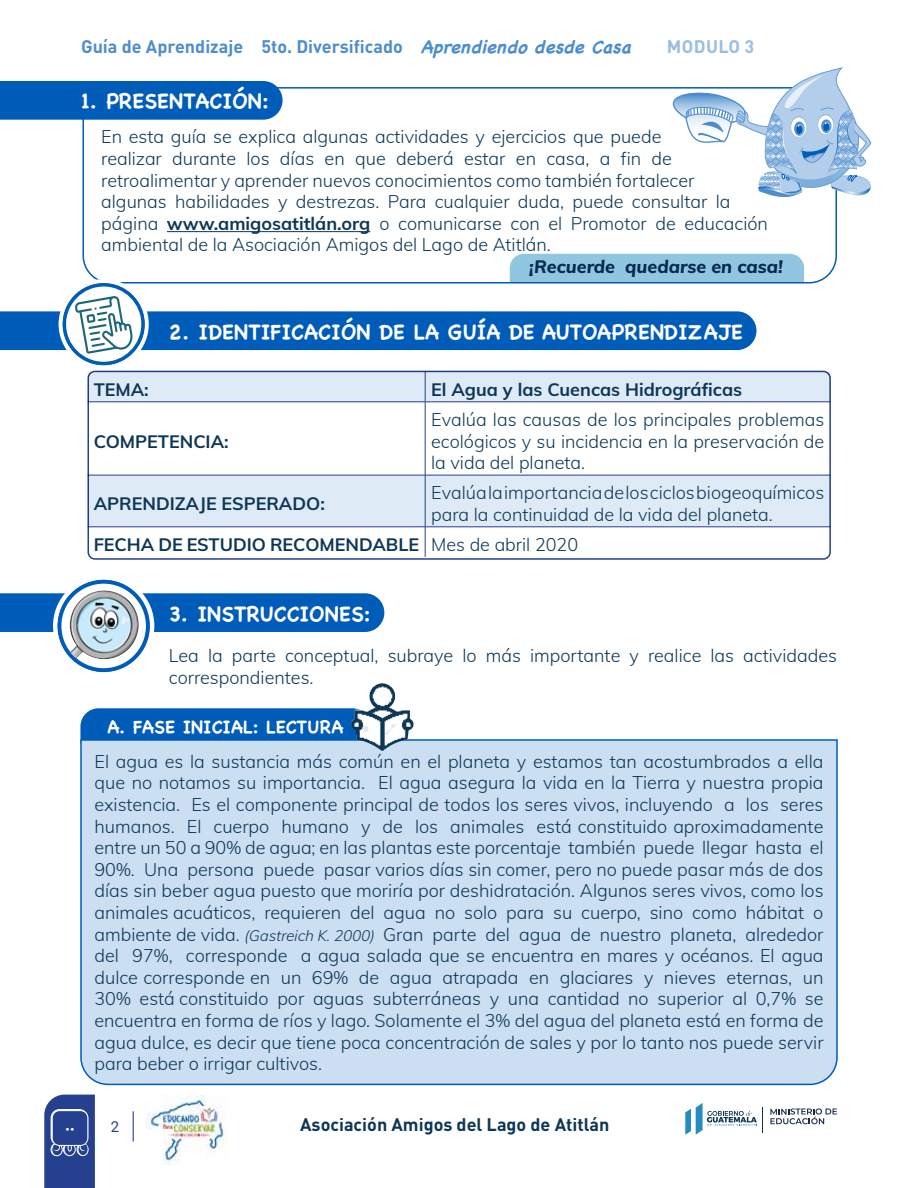
<style>
.page{position:relative;width:918px;height:1188px;background:#fff}
.page>*{position:absolute;margin:0;border:0;box-sizing:border-box;transform-origin:0 0}
.t1{font:700 21px "Chalkboard";color:#fff}
.t2{font:300 18px/21.6px "Muli";color:#0d3756}
.t3{font:700 18px "Muli";color:#0d3756}
.t4{font:700 18px "DIN Pro";color:#4d8dce}
.t5{font:700 18px "DIN Pro";color:#0d3756}
.t6{font:italic 800 18px "Muli";color:#0d3756}
.t7{font:700 18px "Chalkboard";color:#fff}
.t8{font:700 18px "DIN Pro";letter-spacing:.02em;color:#99bee3}
.t9{font:18px "Ajilab'al Cholsamaj";color:#fff}
.t10{font:15px "Roboto";color:#25408f}
.s1{font-family:"Chalkboard";font-style:italic}
.s2{font-weight:700}
.s3{font-weight:300}
.s4{font-style:italic;font-size:15px}
</style>
<div class="page">
<svg style="left:44px;top:1095px;width:51px;height:93px;background:#395299"></svg>
<div style="left:52px;top:1111px;width:36px;height:34px;background:#25408f;border-radius:7px"></div>
<div style="left:52px;top:1110px;width:36px;height:36px;border:1px solid #fff;border-radius:7px"></div>
<hr style="left:133px;top:1111px;width:1px;height:30px;background:#25408f">
<img style="left:146px;top:1096px;width:82px;height:68px">
<svg style="left:770px;top:1108px;width:67px;height:16px"></svg>
<svg style="left:685px;top:1103px;width:78px;height:32px"></svg>
<div style="left:82px;top:87px;width:755px;height:197px;border:2px solid #005cb9;border-radius:27px"></div>
<div style="left:0;top:81px;width:283px;height:39px;background:#005cb9"></div>
<hr style="left:167px;top:231px;width:203px;height:1px;background:#0d3756">
<div style="left:0;top:311px;width:756px;height:39px;background:#005cb9"></div>
<div style="left:0;top:593px;width:384px;height:39px;background:#005cb9"></div>
<div style="left:80px;top:708px;width:271px;height:30px;background:#005cb9"></div>
<div style="left:80px;top:738px;width:758px;height:348px;background:#ccdef1"></div>
<svg style="left:88px;top:372px;width:742px;height:155px;fill:#deeaf6"></svg>
<hr style="left:425px;top:372px;width:1px;height:30px;background:#25408f">
<hr style="left:88px;top:402px;width:337px;height:1px;background:#25408f">
<hr style="left:425px;top:402px;width:405px;height:1px;background:#25408f">
<hr style="left:425px;top:402px;width:1px;height:73px;background:#25408f">
<hr style="left:88px;top:475px;width:337px;height:1px;background:#25408f">
<hr style="left:425px;top:475px;width:405px;height:1px;background:#25408f">
<hr style="left:425px;top:475px;width:1px;height:52px;background:#25408f">
<hr style="left:88px;top:527px;width:337px;height:1px;background:#25408f">
<hr style="left:425px;top:527px;width:405px;height:1px;background:#25408f">
<hr style="left:425px;top:527px;width:1px;height:30px;background:#25408f">
<svg style="left:61px;top:281px;width:86px;height:86px"></svg>
<div style="left:59px;top:279px;width:90px;height:90px;border:4px solid #fff;border-radius:50%"></div>
<svg style="left:64px;top:285px;width:79px;height:78px"></svg>
<div style="left:63px;top:283px;width:81px;height:82px;border:3px solid #005cb9;border-radius:50%"></div>
<img style="left:75px;top:296px;width:50px;height:58px">
<div style="left:88px;top:371px;width:743px;height:189px;border:2px solid #25408f;border-radius:7px"></div>
<svg style="left:55px;top:578px;width:97px;height:96px"></svg>
<div style="left:53px;top:575px;width:101px;height:102px;border:4px solid #fff;border-radius:50%"></div>
<svg style="left:60px;top:582px;width:88px;height:88px"></svg>
<div style="left:58px;top:580px;width:92px;height:92px;border:4px solid #005cb9;border-radius:50%"></div>
<img style="left:74px;top:591px;width:28px;height:18px">
<img style="left:351px;top:683px;width:56px;height:68px">
<svg style="left:655px;top:67px;width:217px;height:147px"></svg>
<div style="left:510px;top:254px;width:294px;height:28px;background:#91c6e0"></div>
<p class="t4" style="left:81px;top:32px;width:559px">Guía de Aprendizaje 5to. Diversificado <span class="s1">AprendiendodesdeCasa</span></p>
<p class="t8" style="left:667px;top:32px;width:89px">MODULO 3</p>
<p class="t1" style="left:81px;top:89px;width:190px">1. PRESENTACIÓN:</p>
<p class="t2" style="left:101px;top:125px;width:668px">En esta guía se explica algunas actividades y ejercicios que puede<br>realizar durante los días en que deberá estar en casa, a fin de retroalimentar y aprender nuevos conocimientos como también fortalecer<br>algunas habilidades y destrezas. Para cualquier duda, puede consultar la página <span class="s2">www.amigosatitlán.org</span> o comunicarse con el Promotor de educación ambiental de la Asociación Amigos del Lago de Atitlán.</p>
<p class="t6" style="left:529px;top:253px;width:255px">¡Recuerde quedarse en casa!</p>
<p class="t1" style="left:169px;top:319px;width:576px">2. IDENTIFICACIÓN DE LA GUÍA DE AUTOAPRENDIZAJE</p>
<p class="t3" style="left:94px;top:376px;width:57px">TEMA:</p>
<p class="t3" style="left:431px;top:376px;width:313px">El Agua y las Cuencas Hidrográficas</p>
<p class="t3" style="left:94px;top:428px;width:137px">COMPETENCIA:</p>
<p class="t2" style="left:431px;top:408px;width:395px;text-align:justify">Evalúa las causas de los principales problemas ecológicos y su incidencia en la preservación de la vida del planeta.</p>
<p class="t3" style="left:94px;top:490px;width:233px">APRENDIZAJE ESPERADO:</p>
<p class="t2" style="left:431px;top:481px;width:395px">Evalúa la importancia de los ciclos biogeoquímicos para la continuidad de la vida del planeta.</p>
<p class="t3" style="left:94px;top:531px;width:486px">FECHA DE ESTUDIO RECOMENDABLE <span class="s3">Mes de abril 2020</span></p>
<p class="t9" style="left:80px;top:1127px;width:6px;rotate:90deg">w</p>
<p class="t1" style="left:169px;top:601px;width:204px">3. INSTRUCCIONES:</p>
<p class="t2" style="left:169px;top:644px;width:670px">Lea la parte conceptual, subraye lo más importante y realice las actividades correspondientes.</p>
<p class="t7" style="left:107px;top:716px;width:238px">A. FASE INICIAL: LECTURA</p>
<p class="t2" style="left:95px;top:750px;width:731px;text-align:justify">El agua es la sustancia más común en el planeta y estamos tan acostumbrados a ella que no notamos su importancia. El agua asegura la vida en la Tierra y nuestra propia existencia. Es el componente principal de todos los seres vivos, incluyendo a los seres humanos. El cuerpo humano y de los animales está constituido aproximadamente entre un 50 a 90% de agua; en las plantas este porcentaje también puede llegar hasta el 90%. Una persona puede pasar varios días sin comer, pero no puede pasar más de dos días sin beber agua puesto que moriría por deshidratación. Algunos seres vivos, como los animales acuáticos, requieren del agua no solo para su cuerpo, sino como hábitat o ambiente de vida. <span class="s4">(Gastreich K. 2000)</span> Gran parte del agua de nuestro planeta, alrededor del 97%, corresponde a agua salada que se encuentra en mares y océanos. El agua dulce corresponde en un 69% de agua atrapada en glaciares y nieves eternas, un 30% está constituido por aguas subterráneas y una cantidad no superior al 0,7% se encuentra en forma de ríos y lago. Solamente el 3% del agua del planeta está en forma de agua dulce, es decir que tiene poca concentración de sales y por lo tanto nos puede servir para beber o irrigar cultivos.</p>
<p class="t10" style="left:111px;top:1116px;width:10px">2</p>
<p class="t5" style="left:300px;top:1109px;width:311px">Asociación Amigos del Lago de Atitlán</p>
</div>
